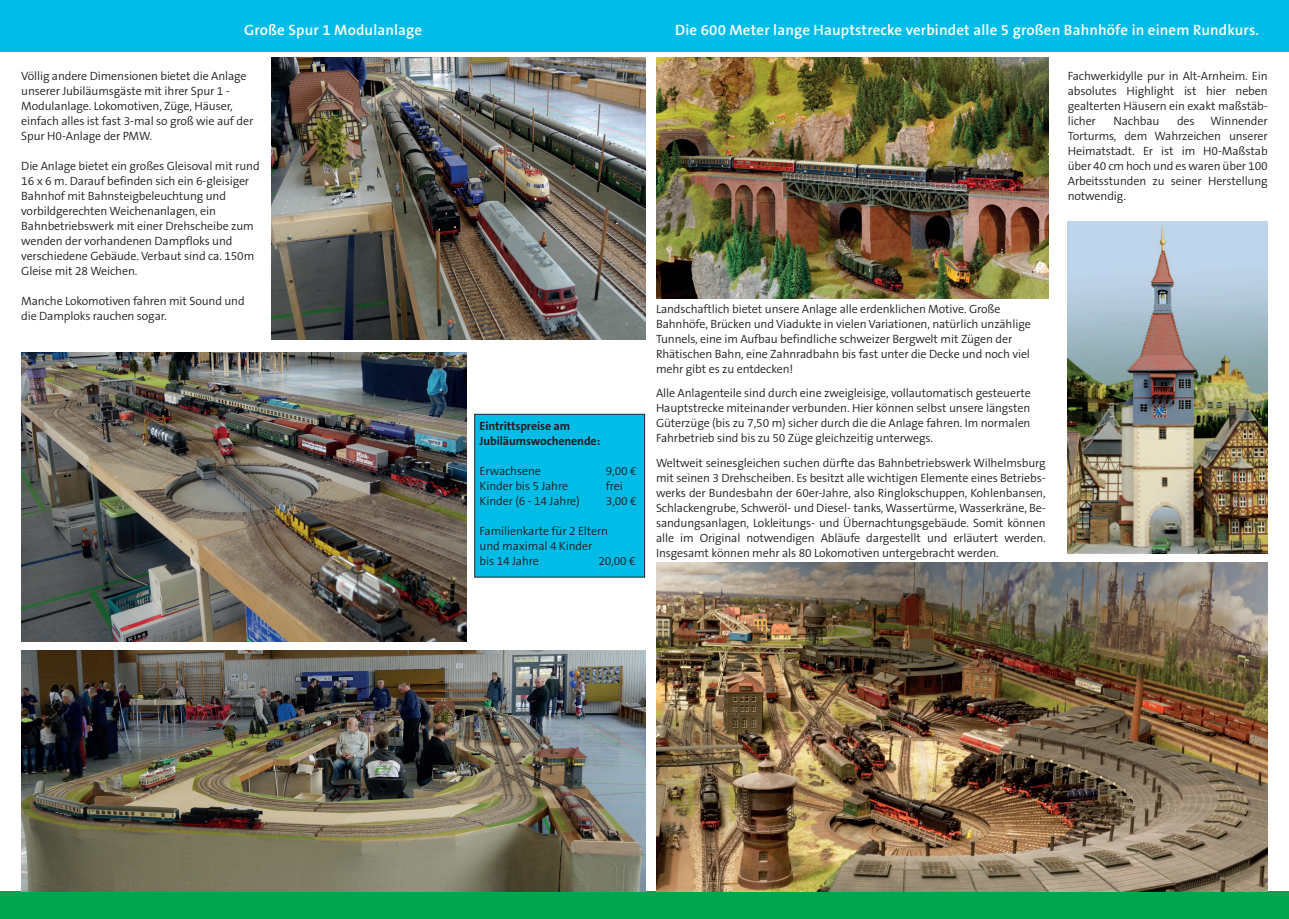
<style>
.page{position:relative;width:1289px;height:919px;background:#fff}
.page>*{position:absolute;margin:0;border:0;box-sizing:border-box;transform-origin:0 0}
.t1{font:600 15px "The Sans B6";letter-spacing:.01em;color:#fff}
.t2{font:300 12px/15px "The Sans B4";letter-spacing:-.01em;color:#231f20}
.t3{font:700 12px/15px "The Sans B7";letter-spacing:-.01em;color:#231f20}
</style>
<div class="page">
<div style="left:474px;top:414px;width:171px;height:163px;background:#02bce8;border:1px solid #231f20"></div>
<div style="left:0;top:0;width:1288px;height:51px;background:#02bce8"></div>
<div style="left:0;top:891px;width:1288px;height:27px;background:#00a54f"></div>
<img style="left:1067px;top:221px;width:200px;height:332px">
<img style="left:656px;top:57px;width:392px;height:241px">
<img style="left:656px;top:562px;width:611px;height:329px">
<img style="left:21px;top:650px;width:624px;height:241px">
<img style="left:21px;top:352px;width:445px;height:289px">
<img style="left:271px;top:57px;width:374px;height:283px">
<p class="t1" style="left:244px;top:22px;width:179px">Große Spur 1 Modulanlage</p>
<p class="t2" style="left:21px;top:69px;width:233px">Völlig andere Dimensionen bietet die Anlage unserer Jubiläumsgäste mit ihrer Spur 1 - Modulanlage. Lokomotiven, Züge, Häuser, einfach alles ist fast 3-mal so groß wie auf der Spur H0-Anlage der PMW.</p>
<p class="t2" style="left:21px;top:159px;width:240px">Die Anlage bietet ein großes Gleisoval mit rund 16 x 6 m. Darauf befinden sich ein 6-gleisiger Bahnhof mit Bahnsteigbeleuchtung und vorbildgerechten Weichenanlagen, ein Bahnbetriebswerk mit einer Drehscheibe zum wenden der vorhandenen Dampfloks und verschiedene Gebäude. Verbaut sind ca. 150m Gleise mit 28 Weichen.</p>
<p class="t2" style="left:21px;top:294px;width:225px">Manche Lokomotiven fahren mit Sound und die Damploks rauchen sogar.</p>
<p class="t1" style="left:675px;top:22px;width:585px">Die 600 Meter lange Hauptstrecke verbindet alle 5 großen Bahnhöfe in einem Rundkurs.</p>
<p class="t2" style="left:1067px;top:69px;width:201px;text-align:justify">Fachwerkidylle pur in Alt-Arnheim. Ein absolutes Highlight ist hier neben gealterten Häusern ein exakt maßstäb&shy;licher</p>
<p class="t2" style="left:1067px;top:114px;width:201px;text-align:justify;text-indent:143px">Winnender Torturms, dem Wahrzeichen unserer Heimatstadt. Er ist im H0-Maßstab über 40 cm hoch und es waren über 100<br>Arbeitsstunden zu seiner Herstellung notwendig.</p>
<p class="t2" style="left:1113px;top:114px;width:48px">Nachbau</p>
<p class="t2" style="left:1176px;top:114px;width:19px">des</p>
<p class="t3" style="left:479px;top:419px;width:122px">Eintrittspreise am<br>Jubiläumswochenende:</p>
<p class="t2" style="left:479px;top:464px;width:63px">Erwachsene</p>
<p class="t2" style="left:606px;top:464px;width:33px">9,00 €</p>
<p class="t2" style="left:479px;top:479px;width:90px">Kinder bis 5 Jahre</p>
<p class="t2" style="left:606px;top:479px;width:19px">frei</p>
<p class="t2" style="left:479px;top:494px;width:102px">Kinder (6 - 14 Jahre)</p>
<p class="t2" style="left:606px;top:494px;width:33px">3,00 €</p>
<p class="t2" style="left:479px;top:524px;width:130px">Familienkarte für 2 Eltern und maximal 4 Kinder bis 14 Jahre</p>
<p class="t2" style="left:598px;top:554px;width:39px">20,00 €</p>
<p class="t2" style="left:656px;top:302px;width:376px">Landschaftlich bietet unsere Anlage alle erdenklichen Motive. Große Bahnhöfe, Brücken und Viadukte in vielen Variationen, natürlich unzählige Tunnels, eine im Aufbau befindliche schweizer Bergwelt mit Zügen der Rhätischen Bahn, eine Zahnradbahn bis fast unter die Decke und noch viel mehr gibt es zu entdecken!</p>
<p class="t2" style="left:656px;top:386px;width:376px;text-align:justify">Alle Anlagenteile sind durch eine zweigleisige, vollautomatisch gesteuerte Hauptstrecke miteinander verbunden. Hier können selbst unsere längsten Güterzüge (bis zu 7,50 m) sicher durch die die Anlage fahren. Im normalen Fahrbetrieb sind bis zu 50 Züge gleichzeitig unterwegs.</p>
<p class="t2" style="left:656px;top:455px;width:391px;text-align:justify">Weltweit seinesgleichen suchen dürfte das Bahnbetriebswerk Wilhelmsburg mit seinen 3 Drehscheiben. Es besitzt alle wichtigen Elemente eines Betriebs&shy;werks der Bundesbahn der 60er-Jahre, also Ringlokschuppen, Kohlenbansen, Schlackengrube, Schweröl- und Diesel- tanks, Wassertürme, Wasserkräne, Be&shy;sandungsanlagen, Lokleitungs- und Übernachtungsgebäude. Somit können alle im Original notwendigen Abläufe dargestellt und erläutert werden.<br>Insgesamt können mehr als 80 Lokomotiven untergebracht werden.</p>
</div>
